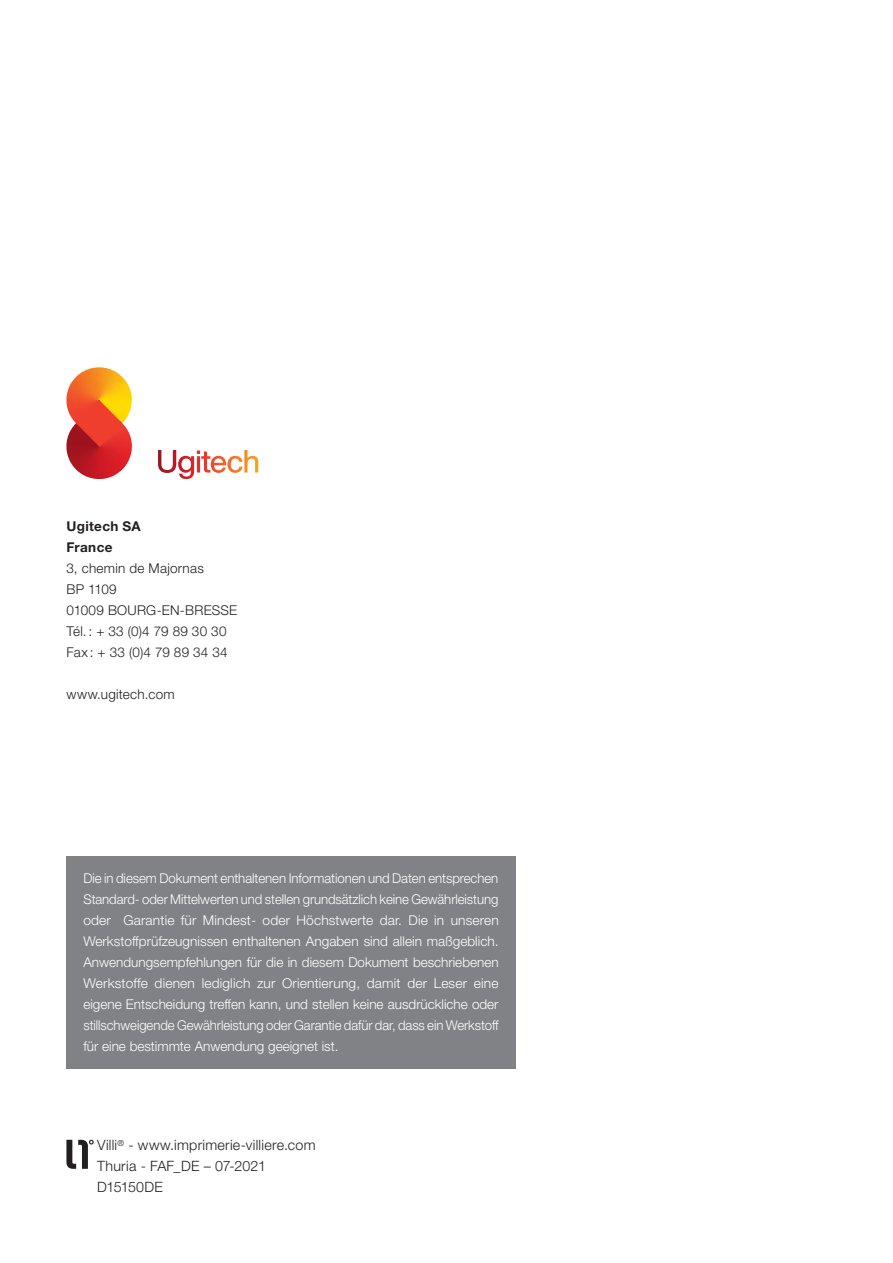
<style>
.page{position:relative;width:893px;height:1263px;background:#fff}
.page>*{position:absolute;margin:0;border:0;box-sizing:border-box;transform-origin:0 0}
.t1{font:300 14.25px/21px "Helvetica Neue LT Pro";letter-spacing:.02em;color:#231f20}
.t2{font:300 13.5px/21px "Helvetica Neue LT Pro";color:#fff;text-align:justify}
.t3{font:300 13.5px/21px "Helvetica Neue LT Pro";letter-spacing:.02em;color:#231f20}
.t4{font:700 13.5px/21px "Helvetica Neue LT Pro";letter-spacing:.025em;color:#231f20}
</style>
<div class="page">
<svg style="left:66px;top:367px;width:56px;height:112px;background:#e2643e"></svg>
<svg style="left:158px;top:450px;width:100px;height:29px"></svg>
<div style="left:66px;top:855px;width:450px;height:213px;background:#808285"></div>
<svg style="left:66px;top:1140px;width:28px;height:29px"></svg>
<p class="t4" style="left:66px;top:515px;width:76px">Ugitech SA<br>France</p>
<p class="t3" style="left:66px;top:557px;width:172px">3, chemin de Majornas<br>BP 1109<br>01009 BOURG-EN-BRESSE<br>Tél. : + 33 (0)4 79 89 30 30<br>Fax : + 33 (0)4 79 89 34 34</p>
<p class="t3" style="left:66px;top:683px;width:110px">www.ugitech.com</p>
<p class="t2" style="left:83px;top:867px;width:417px">Die in diesem Dokument enthaltenen Informationen und Daten entsprechen Standard- oder Mittelwerten und stellen grundsätzlich keine Gewährleistung oder Garantie für Mindest- oder Höchstwerte dar. Die in unseren Werkstoffprüfzeugnissen enthaltenen Angaben sind allein maßgeblich.<br>Anwendungsempfehlungen für die in diesem Dokument beschriebenen Werkstoffe dienen lediglich zur Orientierung, damit der Leser eine eigene Entscheidung treffen kann, und stellen keine ausdrückliche oder stillschweigende Gewährleistung oder Garantie dafür dar, dass ein Werkstoff für eine bestimmte Anwendung geeignet ist.</p>
<p class="t1" style="left:97px;top:1134px;width:220px">Villi<sup>®</sup> - www.imprimerie-villiere.com<br>Thuria - FAF_DE – 07-2021<br>D15150DE</p>
</div>
